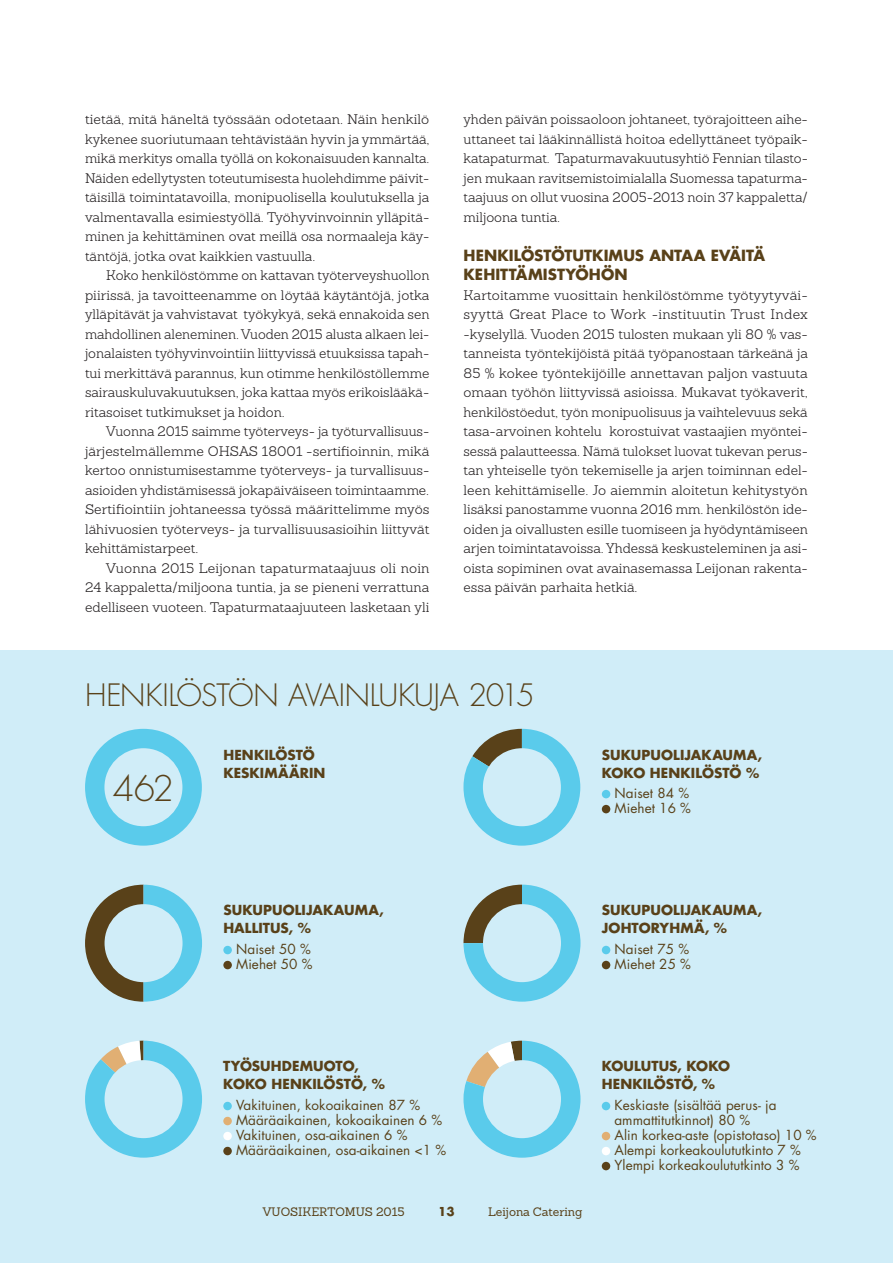
<style>
.page{position:relative;width:893px;height:1263px;background:#fff}
.page>*{position:absolute;margin:0;border:0;box-sizing:border-box;transform-origin:0 0}
.t1{font:300 34.5px "Futura Std";color:#594119}
.t2{font:300 30px "Futura Std";letter-spacing:-.03em;color:#594119}
.t3{font:700 15px/19.5px "Futura Std";letter-spacing:.005em;color:#594119}
.t4{font:300 13.5px/19.5px "Sanchez";color:#231f20;text-align:justify}
.t5{font:13.5px/15px "Futura Std";letter-spacing:.005em;color:#594119}
.t6{font:700 13.5px/18px "Futura Std";letter-spacing:.005em;color:#594119}
.t7{font:12px "Sanchez";color:#594119}
.t8{font:700 12px "Futura Std";color:#594119}
</style>
<div class="page">
<div style="left:0;top:651px;width:893px;height:612px;background:#d0edf8"></div>
<div style="left:85px;top:729px;width:117px;height:117px;background:#5acbeb;border-radius:50%"></div>
<div style="left:104px;top:748px;width:78px;height:78px;background:#d0edf8;border-radius:50%"></div>
<svg style="left:463px;top:885px;width:117px;height:117px"></svg>
<div style="left:483px;top:904px;width:78px;height:78px;background:#d0edf8;border-radius:50%"></div>
<div style="left:602px;top:946px;width:8px;height:8px;background:#5acbeb;border-radius:50%"></div>
<div style="left:602px;top:961px;width:8px;height:8px;background:#594119;border-radius:50%"></div>
<div style="left:223px;top:946px;width:9px;height:8px;background:#5acbeb;border-radius:50%"></div>
<div style="left:223px;top:961px;width:9px;height:8px;background:#594119;border-radius:50%"></div>
<svg style="left:85px;top:885px;width:117px;height:117px"></svg>
<div style="left:105px;top:904px;width:78px;height:78px;background:#d0edf8;border-radius:50%"></div>
<div style="left:223px;top:1102px;width:9px;height:8px;background:#5acbeb;border-radius:50%"></div>
<div style="left:223px;top:1117px;width:9px;height:8px;background:#e1af73;border-radius:50%"></div>
<div style="left:223px;top:1132px;width:9px;height:8px;background:#fff;border-radius:50%"></div>
<div style="left:223px;top:1147px;width:9px;height:8px;background:#594119;border-radius:50%"></div>
<svg style="left:85px;top:1041px;width:117px;height:117px"></svg>
<div style="left:105px;top:1060px;width:78px;height:78px;background:#d0edf8;border-radius:50%"></div>
<div style="left:602px;top:790px;width:8px;height:8px;background:#5acbeb;border-radius:50%"></div>
<div style="left:602px;top:805px;width:8px;height:8px;background:#594119;border-radius:50%"></div>
<svg style="left:463px;top:729px;width:117px;height:117px"></svg>
<div style="left:483px;top:748px;width:78px;height:78px;background:#d0edf8;border-radius:50%"></div>
<div style="left:602px;top:1102px;width:8px;height:8px;background:#5acbeb;border-radius:50%"></div>
<div style="left:602px;top:1132px;width:8px;height:8px;background:#e1af73;border-radius:50%"></div>
<div style="left:602px;top:1147px;width:8px;height:8px;background:#fff;border-radius:50%"></div>
<div style="left:602px;top:1162px;width:8px;height:8px;background:#594119;border-radius:50%"></div>
<svg style="left:463px;top:1041px;width:117px;height:117px"></svg>
<div style="left:483px;top:1060px;width:78px;height:78px;background:#d0edf8;border-radius:50%"></div>
<p class="t4" style="left:85px;top:109px;width:346px">tietää, mitä häneltä työssään odotetaan. Näin henkilö kykenee suoriutumaan tehtävistään hyvin ja ymmärtää, mikä merkitys omalla työllä on kokonaisuuden kannalta.<br>Näiden edellytysten toteutumisesta huolehdimme päivit&shy;täisillä toimintatavoilla, monipuolisella koulutuksella ja valmentavalla esimiestyöllä. Työhyvinvoinnin ylläpitä&shy;minen ja kehittäminen ovat meillä osa normaaleja käy&shy;täntöjä, jotka ovat kaikkien vastuulla.</p>
<p class="t4" style="left:85px;top:265px;width:346px;text-indent:21px">Koko henkilöstömme on kattavan työterveyshuollon piirissä, ja tavoitteenamme on löytää käytäntöjä, jotka ylläpitävät ja vahvistavat työkykyä, sekä ennakoida sen mahdollinen aleneminen. Vuoden 2015 alusta alkaen lei&shy;jonalaisten työhyvinvointiin liittyvissä etuuksissa tapah&shy;tui merkittävä parannus, kun otimme henkilöstöllemme sairauskuluvakuutuksen, joka kattaa myös erikoislääkä&shy;ritasoiset tutkimukset ja hoidon.</p>
<p class="t4" style="left:85px;top:421px;width:346px;text-indent:21px">Vuonna 2015 saimme työterveys- ja työturvallisuus&shy;järjestelmällemme OHSAS 18001 -sertifioinnin, mikä kertoo onnistumisestamme työterveys- ja turvallisuus&shy;asioiden yhdistämisessä jokapäiväiseen toimintaamme.<br>Sertifiointiin johtaneessa työssä määrittelimme myös lähivuosien työterveys- ja turvallisuusasioihin liittyvät kehittämistarpeet.</p>
<p class="t4" style="left:85px;top:558px;width:346px;text-indent:21px">Vuonna 2015 Leijonan tapaturmataajuus oli noin 24 kappaletta/miljoona tuntia, ja se pieneni verrattuna edelliseen vuoteen. Tapaturmataajuuteen lasketaan yli</p>
<p class="t4" style="left:463px;top:109px;width:346px">yhden päivän poissaoloon johtaneet, työrajoitteen aihe&shy;uttaneet tai lääkinnällistä hoitoa edellyttäneet työpaik&shy;katapaturmat. Tapaturmavakuutusyhtiö Fennian tilasto&shy;jen mukaan ravitsemistoimialalla Suomessa tapaturma&shy;taajuus on ollut vuosina 2005-2013 noin 37 kappaletta/ miljoona tuntia.</p>
<p class="t3" style="left:463px;top:245px;width:303px">HENKILÖSTÖTUTKIMUS ANTAA EVÄITÄ<br>KEHITTÄMISTYÖHÖN</p>
<p class="t4" style="left:463px;top:285px;width:346px">Kartoitamme vuosittain henkilöstömme työtyytyväi&shy;syyttä Great Place to Work -instituutin Trust Index -kyselyllä. Vuoden 2015 tulosten mukaan yli 80 % vas&shy;tanneista työntekijöistä pitää työpanostaan tärkeänä ja 85 % kokee työntekijöille annettavan paljon vastuuta omaan työhön liittyvissä asioissa. Mukavat työkaverit, henkilöstöedut, työn monipuolisuus ja vaihtelevuus sekä tasa-arvoinen kohtelu korostuivat vastaajien myöntei&shy;sessä palautteessa. Nämä tulokset luovat tukevan perus&shy;tan yhteiselle työn tekemiselle ja arjen toiminnan edel&shy;leen kehittämiselle. Jo aiemmin aloitetun kehitystyön lisäksi panostamme vuonna 2016 mm. henkilöstön ide&shy;oiden ja oivallusten esille tuomiseen ja hyödyntämiseen arjen toimintatavoissa. Yhdessä keskusteleminen ja asi&shy;oista sopiminen ovat avainasemassa Leijonan rakenta&shy;essa päivän parhaita hetkiä.</p>
<h2 class="t2" style="left:85px;top:677px;width:451px">HENKILÖSTÖN AVAINLUKUJA 2015</h2>
<h1 class="t1" style="left:113px;top:768px;width:62px">462</h1>
<p class="t6" style="left:223px;top:745px;width:104px">HENKILÖSTÖ<br>KESKIMÄÄRIN</p>
<p class="t6" style="left:602px;top:745px;width:162px">SUKUPUOLIJAKAUMA,<br>KOKO HENKILÖSTÖ %</p>
<p class="t5" style="left:615px;top:786px;width:78px">Naiset 84 %<br>Miehet 16 %</p>
<p class="t6" style="left:223px;top:901px;width:162px">SUKUPUOLIJAKAUMA,<br>HALLITUS, %</p>
<p class="t5" style="left:236px;top:942px;width:78px">Naiset 50 %<br>Miehet 50 %</p>
<p class="t6" style="left:602px;top:901px;width:162px">SUKUPUOLIJAKAUMA,<br>JOHTORYHMÄ, %</p>
<p class="t5" style="left:615px;top:942px;width:78px">Naiset 75 %<br>Miehet 25 %</p>
<p class="t6" style="left:223px;top:1057px;width:163px">TYÖSUHDEMUOTO,<br>KOKO HENKILÖSTÖ, %</p>
<p class="t5" style="left:236px;top:1098px;width:212px">Vakituinen, kokoaikainen 87 %<br>Määräaikainen, kokoaikainen 6 %<br>Vakituinen, osa-aikainen 6 %<br>Määräaikainen, osa-aikainen &lt;1 %</p>
<p class="t7" style="left:263px;top:1204px;width:143px">VUOSIKERTOMUS 2015</p>
<p class="t8" style="left:438px;top:1204px;width:18px">13</p>
<p class="t7" style="left:488px;top:1204px;width:96px">Leijona Catering</p>
<p class="t6" style="left:602px;top:1057px;width:130px">KOULUTUS, KOKO<br>HENKILÖSTÖ, %</p>
<p class="t5" style="left:614px;top:1098px;width:204px">Keskiaste (sisältää perus- ja ammattitutkinnot) 80 %<br>Alin korkea-aste (opistotaso) 10 %<br>Alempi korkeakoulututkinto 7 %<br>Ylempi korkeakoulututkinto 3 %</p>
</div>
